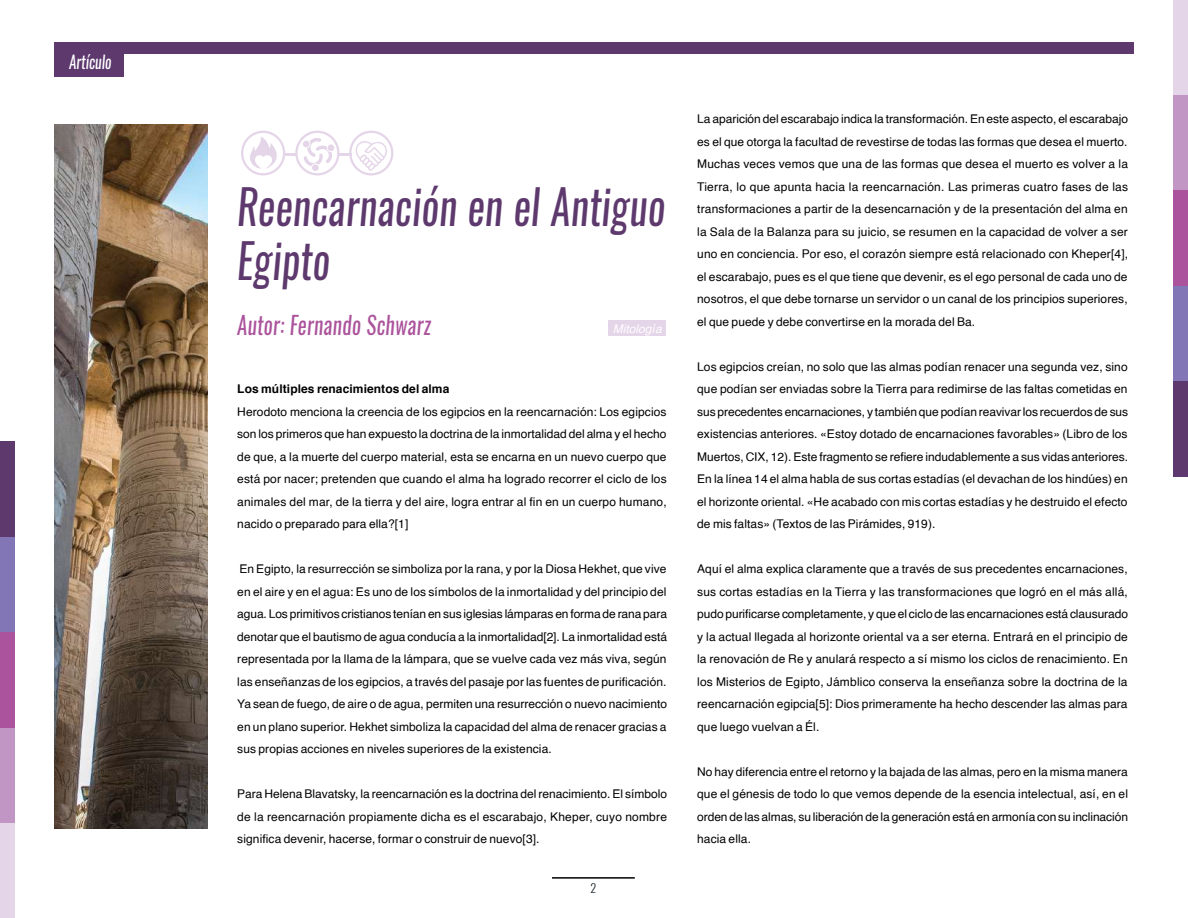
<style>
.page{position:relative;width:1188px;height:918px;background:#fff}
.page>*{position:absolute;margin:0;border:0;box-sizing:border-box;transform-origin:0 0}
.t1{font:italic 47.85px/54px "Oswald";letter-spacing:.01em;color:#5d396e;scale:.85 1}
.t2{font:italic 24.75px "Oswald";letter-spacing:.015em;color:#ab539c;scale:.85 1}
.t3{font:italic 17.7px "Oswald";color:#fff;scale:.85 1}
.t4{font:12px/22.5px "Helvetica";letter-spacing:.01em;color:#000;text-align:justify}
.t5{font:700 12px "Helvetica";letter-spacing:.01em;color:#000}
.t6{font:italic 12px "Helvetica";color:#fff}
.t7{font:300 12px "Oswald";color:#182329}
</style>
<div class="page">
<div style="left:54px;top:54px;width:69px;height:22px;background:#5d396e"></div>
<div style="left:54px;top:43px;width:1080px;height:11px;background:#5d396e"></div>
<hr style="left:552px;top:877px;width:83px;height:2px;background:#000">
<div style="left:608px;top:321px;width:57px;height:15px;background:#e5d5e9"></div>
<svg style="left:241px;top:131px;width:152px;height:45px"></svg>
<div style="left:0;top:823px;width:15px;height:95px;background:#e5d5e9"></div>
<div style="left:0;top:727px;width:15px;height:96px;background:#c196c5"></div>
<div style="left:0;top:632px;width:15px;height:95px;background:#ab539c"></div>
<div style="left:0;top:537px;width:15px;height:95px;background:#8376b7"></div>
<div style="left:0;top:441px;width:15px;height:96px;background:#5d396e"></div>
<div style="left:1173px;top:0;width:15px;height:95px;background:#e5d5e9"></div>
<div style="left:1173px;top:95px;width:15px;height:96px;background:#c196c5"></div>
<div style="left:1173px;top:191px;width:15px;height:95px;background:#ab539c"></div>
<div style="left:1173px;top:286px;width:15px;height:95px;background:#8376b7"></div>
<div style="left:1173px;top:381px;width:15px;height:96px;background:#5d396e"></div>
<img style="left:54px;top:125px;width:153px;height:703px">
<h3 class="t3" style="left:69px;top:49px;width:51px">Artículo</h3>
<h1 class="t1" style="left:237px;top:179px;width:505px">Reencarnación en el Antiguo<br>Egipto</h1>
<h2 class="t2" style="left:237px;top:308px;width:230px">Autor: Fernando Schwarz</h2>
<p class="t6" style="left:613px;top:319px;width:50px">Mitología</p>
<p class="t5" style="left:237px;top:379px;width:214px">Los múltiples renacimientos del alma</p>
<p class="t4" style="left:237px;top:400px;width:431px">Herodoto menciona la creencia de los egipcios en la reencarnación: Los egipcios son los primeros que han expuesto la doctrina de la inmortalidad del alma y el hecho de que, a la muerte del cuerpo material, esta se encarna en un nuevo cuerpo que está por nacer; pretenden que cuando el alma ha logrado recorrer el ciclo de los animales del mar, de la tierra y del aire, logra entrar al fin en un cuerpo humano, nacido o preparado para ella?[1]</p>
<p class="t4" style="left:237px;top:558px;width:431px">En Egipto, la resurrección se simboliza por la rana, y por la Diosa Hekhet, que vive en el aire y en el agua: Es uno de los símbolos de la inmortalidad y del principio del agua. Los primitivos cristianos tenían en sus iglesias lámparas en forma de rana para denotar que el bautismo de agua conducía a la inmortalidad[2]. La inmortalidad está representada por la llama de la lámpara, que se vuelve cada vez más viva, según las enseñanzas de los egipcios, a través del pasaje por las fuentes de purificación.<br>Ya sean de fuego, de aire o de agua, permiten una resurrección o nuevo nacimiento en un plano superior. Hekhet simboliza la capacidad del alma de renacer gracias a sus propias acciones en niveles superiores de la existencia.</p>
<p class="t4" style="left:237px;top:783px;width:431px">Para Helena Blavatsky, la reencarnación es la doctrina del renacimiento. El símbolo de la reencarnación propiamente dicha es el escarabajo, Kheper, cuyo nombre significa devenir, hacerse, formar o construir de nuevo[3].</p>
<p class="t7" style="left:591px;top:880px;width:7px">2</p>
<p class="t4" style="left:697px;top:108px;width:433px">La aparición del escarabajo indica la transformación. En este aspecto, el escarabajo es el que otorga la facultad de revestirse de todas las formas que desea el muerto.<br>Muchas veces vemos que una de las formas que desea el muerto es volver a la Tierra, lo que apunta hacia la reencarnación. Las primeras cuatro fases de las transformaciones a partir de la desencarnación y de la presentación del alma en la Sala de la Balanza para su juicio, se resumen en la capacidad de volver a ser uno en conciencia. Por eso, el corazón siempre está relacionado con Kheper[4], el escarabajo, pues es el que tiene que devenir, es el ego personal de cada uno de nosotros, el que debe tornarse un servidor o un canal de los principios superiores, el que puede y debe convertirse en la morada del Ba.</p>
<p class="t4" style="left:697px;top:356px;width:433px">Los egipcios creían, no solo que las almas podían renacer una segunda vez, sino que podían ser enviadas sobre la Tierra para redimirse de las faltas cometidas en sus precedentes encarnaciones, y también que podían reavivar los recuerdos de sus existencias anteriores. «Estoy dotado de encarnaciones favorables» (Libro de los Muertos, CIX, 12). Este fragmento se refiere indudablemente a sus vidas anteriores.<br>En la línea 14 el alma habla de sus cortas estadías (el devachan de los hindúes) en el horizonte oriental. «He acabado con mis cortas estadías y he destruido el efecto de mis faltas» (Textos de las Pirámides, 919).</p>
<p class="t4" style="left:697px;top:558px;width:432px">Aquí el alma explica claramente que a través de sus precedentes encarnaciones, sus cortas estadías en la Tierra y las transformaciones que logró en el más allá, pudo purificarse completamente, y que el ciclo de las encarnaciones está clausurado y la actual llegada al horizonte oriental va a ser eterna. Entrará en el principio de la renovación de Re y anulará respecto a sí mismo los ciclos de renacimiento. En los Misterios de Egipto, Jámblico conserva la enseñanza sobre la doctrina de la reencarnación egipcia[5]: Dios primeramente ha hecho descender las almas para que luego vuelvan a Él.</p>
<p class="t4" style="left:697px;top:761px;width:432px">No hay diferencia entre el retorno y la bajada de las almas, pero en la misma manera que el génesis de todo lo que vemos depende de la esencia intelectual, así, en el orden de las almas, su liberación de la generación está en armonía con su inclinación hacia ella.</p>
</div>
